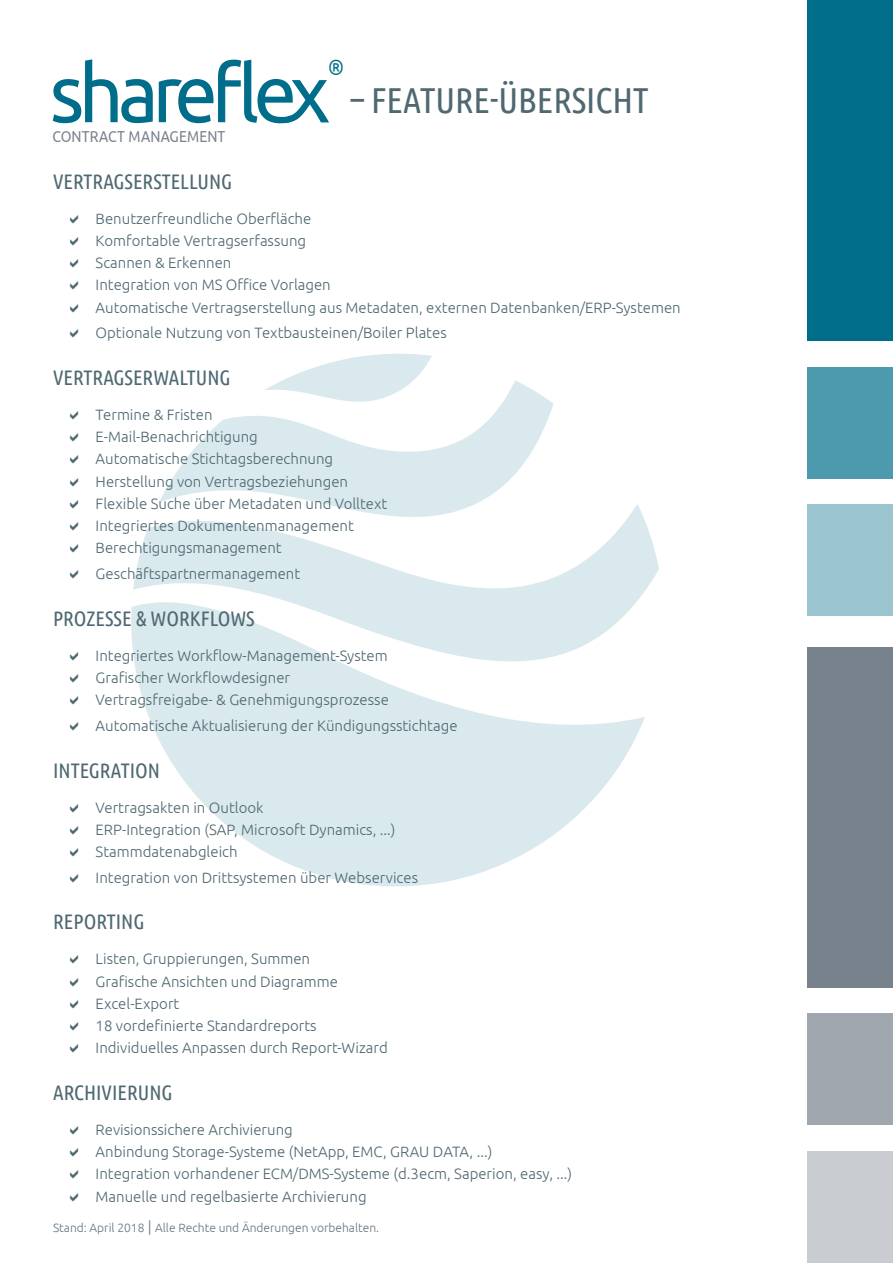
<style>
.page{position:relative;width:893px;height:1263px;background:#fff}
.page>*{position:absolute;margin:0;border:0;box-sizing:border-box;transform-origin:0 0}
.t1{font:36px "Ubuntu Condensed";color:#4f6871}
.t2{font:22.35px "Ubuntu";color:#006e8a;scale:.88 1}
.t3{font:21px "Ubuntu Condensed";color:#4f6871}
.t4{font:15.75px "Ubuntu";letter-spacing:.01em;color:#78828d;scale:.88 1}
.t5{font:300 15px "Ubuntu";color:#4f6871}
.t6{font:300 12px "Ubuntu";color:#62747f}
.s1{font-size:15px}
</style>
<div class="page">
<svg style="left:159px;top:380px;width:395px;height:124px;fill:#d9e9ed"></svg>
<svg style="left:133px;top:504px;width:526px;height:97px"></svg>
<svg style="left:264px;top:354px;width:168px;height:58px"></svg>
<svg style="left:131px;top:601px;width:514px;height:286px;fill:#d9e9ed"></svg>
<div style="left:808px;top:647px;width:85px;height:340px;background:#78828d"></div>
<div style="left:808px;top:1014px;width:85px;height:111px;background:#a0a7af"></div>
<div style="left:808px;top:1152px;width:85px;height:111px;background:#c9cdd1"></div>
<div style="left:808px;top:0;width:85px;height:340px;background:#006e8a"></div>
<div style="left:808px;top:367px;width:85px;height:111px;background:#4d99ad"></div>
<div style="left:808px;top:505px;width:85px;height:111px;background:#9ac5d0"></div>
<svg style="left:53px;top:59px;width:100px;height:64px"></svg>
<svg style="left:159px;top:60px;width:170px;height:63px"></svg>
<p class="t2" style="left:328px;top:54px;width:20px">®</p>
<p class="t4" style="left:52px;top:127px;width:198px">CONTRACT MANAGEMENT</p>
<p class="t1" style="left:351px;top:78px;width:299px">– FEATURE-ÜBERSICHT</p>
<p class="t3" style="left:53px;top:168px;width:181px">VERTRAGSERSTELLUNG</p>
<p class="t5" style="left:96px;top:209px;width:217px">Benutzerfreundliche Oberfläche</p>
<p class="t5" style="left:96px;top:231px;width:212px">Komfortable Vertragserfassung</p>
<p class="t5" style="left:96px;top:254px;width:137px">Scannen &amp; Erkennen</p>
<p class="t5" style="left:96px;top:276px;width:237px">Integration von MS Office Vorlagen</p>
<p class="t5" style="left:96px;top:298px;width:587px">Automatische Vertragserstellung aus Metadaten, externen Datenbanken/ERP-Systemen</p>
<p class="t5" style="left:96px;top:324px;width:353px">Optionale Nutzung von Textbausteinen/Boiler Plates</p>
<p class="t3" style="left:53px;top:364px;width:179px">VERTRAGSERWALTUNG</p>
<p class="t5" style="left:96px;top:405px;width:118px">Termine &amp; Fristen</p>
<p class="t5" style="left:96px;top:428px;width:164px">E-Mail-Benachrichtigung</p>
<p class="t5" style="left:96px;top:450px;width:239px">Automatische Stichtagsberechnung</p>
<p class="t5" style="left:96px;top:472px;width:254px">Herstellung von Vertragsbeziehungen</p>
<p class="t5" style="left:96px;top:494px;width:293px">Flexible Suche über Metadaten und Volltext</p>
<p class="t5" style="left:96px;top:517px;width:260px">Integriertes Dokumentenmanagement</p>
<p class="t5" style="left:96px;top:539px;width:188px">Berechtigungsmanagement</p>
<p class="t5" style="left:96px;top:565px;width:206px">Geschäftspartnermanagement</p>
<p class="t3" style="left:53px;top:605px;width:203px">PROZESSE &amp; WORKFLOWS</p>
<p class="t5" style="left:96px;top:646px;width:294px">Integriertes Workflow-Management-System</p>
<p class="t5" style="left:96px;top:669px;width:196px">Grafischer Workflowdesigner</p>
<p class="t5" style="left:96px;top:691px;width:295px">Vertragsfreigabe- &amp; Genehmigungsprozesse</p>
<p class="t5" style="left:96px;top:717px;width:363px">Automatische Aktualisierung der Kündigungsstichtage</p>
<p class="t3" style="left:53px;top:757px;width:108px">INTEGRATION</p>
<p class="t5" style="left:96px;top:798px;width:169px">Vertragsakten in Outlook</p>
<p class="t5" style="left:96px;top:820px;width:301px">ERP-Integration (SAP, Microsoft Dynamics, ...)</p>
<p class="t5" style="left:96px;top:843px;width:144px">Stammdatenabgleich</p>
<p class="t5" style="left:96px;top:868px;width:324px">Integration von Drittsystemen über Webservices</p>
<p class="t3" style="left:53px;top:909px;width:93px">REPORTING</p>
<p class="t5" style="left:96px;top:950px;width:216px">Listen, Gruppierungen, Summen</p>
<p class="t5" style="left:96px;top:972px;width:244px">Grafische Ansichten und Diagramme</p>
<p class="t5" style="left:96px;top:994px;width:85px">Excel-Export</p>
<p class="t5" style="left:96px;top:1017px;width:223px">18 vordefinierte Standardreports</p>
<p class="t5" style="left:96px;top:1039px;width:294px">Individuelles Anpassen durch Report-Wizard</p>
<p class="t3" style="left:53px;top:1079px;width:121px">ARCHIVIERUNG</p>
<p class="t5" style="left:96px;top:1120px;width:199px">Revisionssichere Archivierung</p>
<p class="t5" style="left:96px;top:1143px;width:398px">Anbindung Storage-Systeme (NetApp, EMC, GRAU DATA, ...)</p>
<p class="t5" style="left:96px;top:1165px;width:478px">Integration vorhandener ECM/DMS-Systeme (d.3ecm, Saperion, easy, ...)</p>
<p class="t5" style="left:96px;top:1187px;width:272px">Manuelle und regelbasierte Archivierung</p>
<p class="t6" style="left:53px;top:1220px;width:327px">Stand: April 2018 <span class="s1">|</span> Alle Rechte und Änderungen vorbehalten.</p>
</div>
